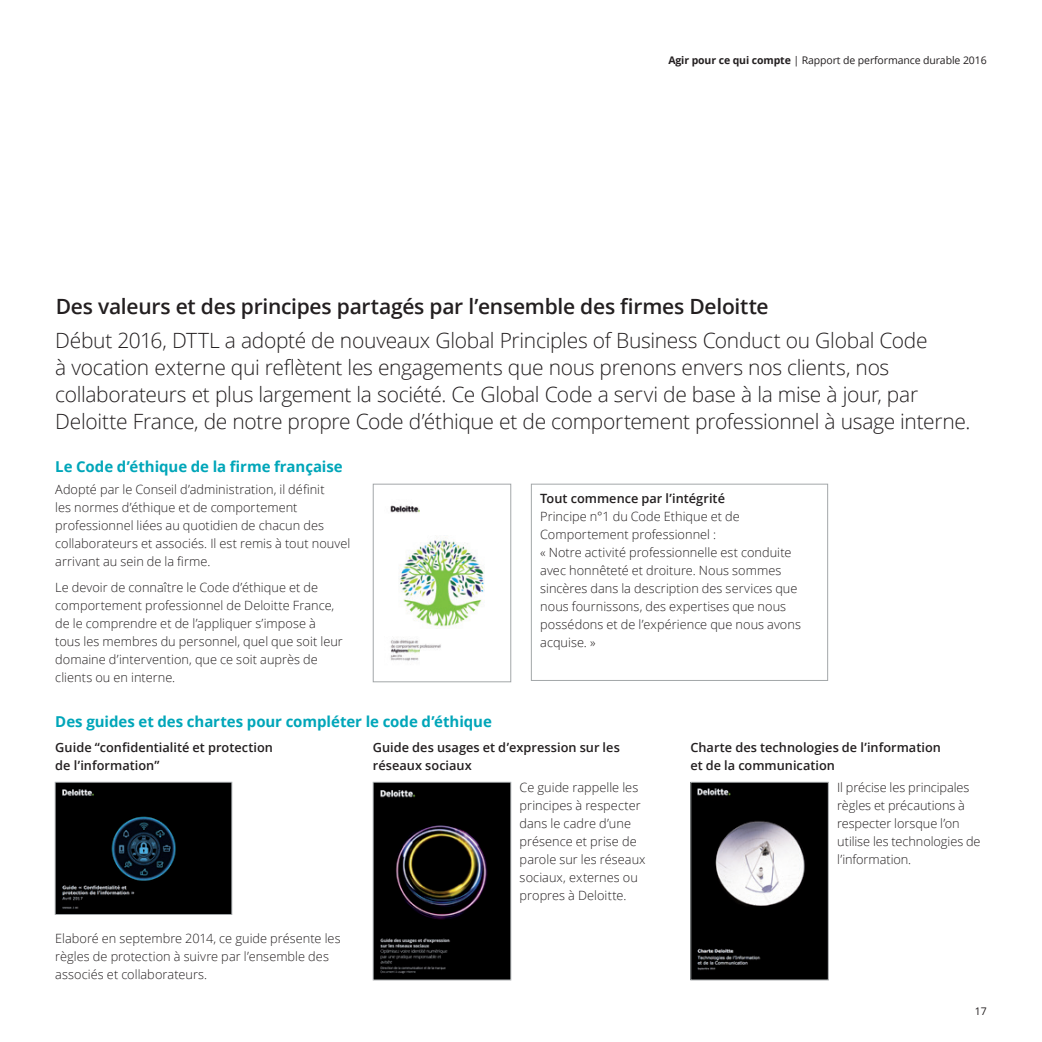
<style>
.page{position:relative;width:1042px;height:1042px;background:#fff}
.page>*{position:absolute;margin:0;border:0;box-sizing:border-box;transform-origin:0 0}
.Introduction__14_18p{font:300 21px/27px "Open Sans";letter-spacing:-.015em;color:#231f20}
.Introduction__14_18p-2{font:600 21px "Open Sans";letter-spacing:-.01em;color:#231f20}
.Sous_titre_bleu__1{font:700 15px "Open Sans";letter-spacing:-.005em;color:#00a6b9}
.Body_copy__8_5_12pt{font:300 12.75px/18px "Open Sans";letter-spacing:.005em;color:#231f20}
.Body_copy__8_5_12pt-2{font:600 12.75px/18px "Open Sans";letter-spacing:.005em;color:#231f20}
.Sous_titre_bleu__1-2{font:300 12.75px/18px "Open Sans";letter-spacing:.005em;color:#231f20}
.Sous_titre_bleu__1-3{font:600 12.75px/18px "Open Sans";color:#231f20}
.t1{font:10.5px "Open Sans";letter-spacing:-.01em;color:#231f20}
.s1{font-weight:700}
</style>
<div class="page">
<div style="left:531px;top:484px;width:297px;height:197px;border:1px solid #a3a7a9"></div>
<img style="left:390px;top:505px;width:95px;height:156px">
<div style="left:373px;top:484px;width:138px;height:198px;border:1px solid #a3a7a9"></div>
<img style="left:57px;top:784px;width:173px;height:129px">
<div style="left:55px;top:782px;width:177px;height:133px;border:1px solid #a3a7a9"></div>
<img style="left:375px;top:784px;width:134px;height:194px">
<div style="left:373px;top:782px;width:138px;height:198px;border:1px solid #a3a7a9"></div>
<img style="left:692px;top:784px;width:135px;height:194px">
<div style="left:690px;top:782px;width:139px;height:198px;border:1px solid #a3a7a9"></div>
<p class="t1" style="left:668px;top:53px;width:320px"><span class="s1">Agir pour ce qui compte</span> | Rapport de performance durable 2016</p>
<p class="Introduction__14_18p-2" style="left:56px;top:292px;width:714px">Des valeurs et des principes partagés par l’ensemble des firmes Deloitte</p>
<p class="Introduction__14_18p" style="left:55px;top:326px;width:916px">Début 2016, DTTL a adopté de nouveaux Global Principles of Business Conduct ou Global Code<br>à vocation externe qui reflètent les engagements que nous prenons envers nos clients, nos collaborateurs et plus largement la société. Ce Global Code a servi de base à la mise à jour, par Deloitte France, de notre propre Code d’éthique et de comportement professionnel à usage interne.</p>
<p class="Sous_titre_bleu__1" style="left:55px;top:456px;width:289px">Le Code d’éthique de la firme française</p>
<p class="Body_copy__8_5_12pt" style="left:55px;top:479px;width:297px">Adopté par le Conseil d’administration, il définit<br>les normes d’éthique et de comportement professionnel liées au quotidien de chacun des collaborateurs et associés. Il est remis à tout nouvel arrivant au sein de la firme.</p>
<p class="Body_copy__8_5_12pt" style="left:55px;top:578px;width:289px">Le devoir de connaître le Code d’éthique et de comportement professionnel de Deloitte France, de le comprendre et de l’appliquer s’impose à tous les membres du personnel, quel que soit leur domaine d’intervention, que ce soit auprès de clients ou en interne.</p>
<p class="Sous_titre_bleu__1" style="left:55px;top:711px;width:438px">Des guides et des chartes pour compléter le code d’éthique</p>
<p class="Body_copy__8_5_12pt-2" style="left:540px;top:489px;width:186px">Tout commence par l’intégrité</p>
<p class="Body_copy__8_5_12pt" style="left:540px;top:507px;width:201px">Principe n°1 du Code Ethique et de<br>Comportement professionnel :</p>
<p class="Body_copy__8_5_12pt" style="left:540px;top:543px;width:262px">« Notre activité professionnelle est conduite avec honnêteté et droiture. Nous sommes sincères dans la description des services que nous fournissons, des expertises que nous possédons et de l’expérience que nous avons acquise. »</p>
<p class="Sous_titre_bleu__1-3" style="left:55px;top:738px;width:219px">Guide “confidentialité et protection de l’information”</p>
<p class="Body_copy__8_5_12pt-2" style="left:373px;top:738px;width:248px">Guide des usages et d’expression sur les réseaux sociaux</p>
<p class="Body_copy__8_5_12pt-2" style="left:690px;top:738px;width:252px">Charte des technologies de l’information et de la communication</p>
<p class="Sous_titre_bleu__1-2" style="left:55px;top:929px;width:287px">Elaboré en septembre 2014, ce guide présente les règles de protection à suivre par l’ensemble des associés et collaborateurs.</p>
<p class="Body_copy__8_5_12pt" style="left:520px;top:778px;width:127px">Ce guide rappelle les principes à respecter dans le cadre d’une présence et prise de parole sur les réseaux sociaux, externes ou propres à Deloitte.</p>
<p class="Body_copy__8_5_12pt" style="left:837px;top:778px;width:145px">Il précise les principales règles et précautions à respecter lorsque l’on utilise les technologies de l’information.</p>
<p class="t1" style="left:975px;top:1004px;width:13px">17</p>
</div>
